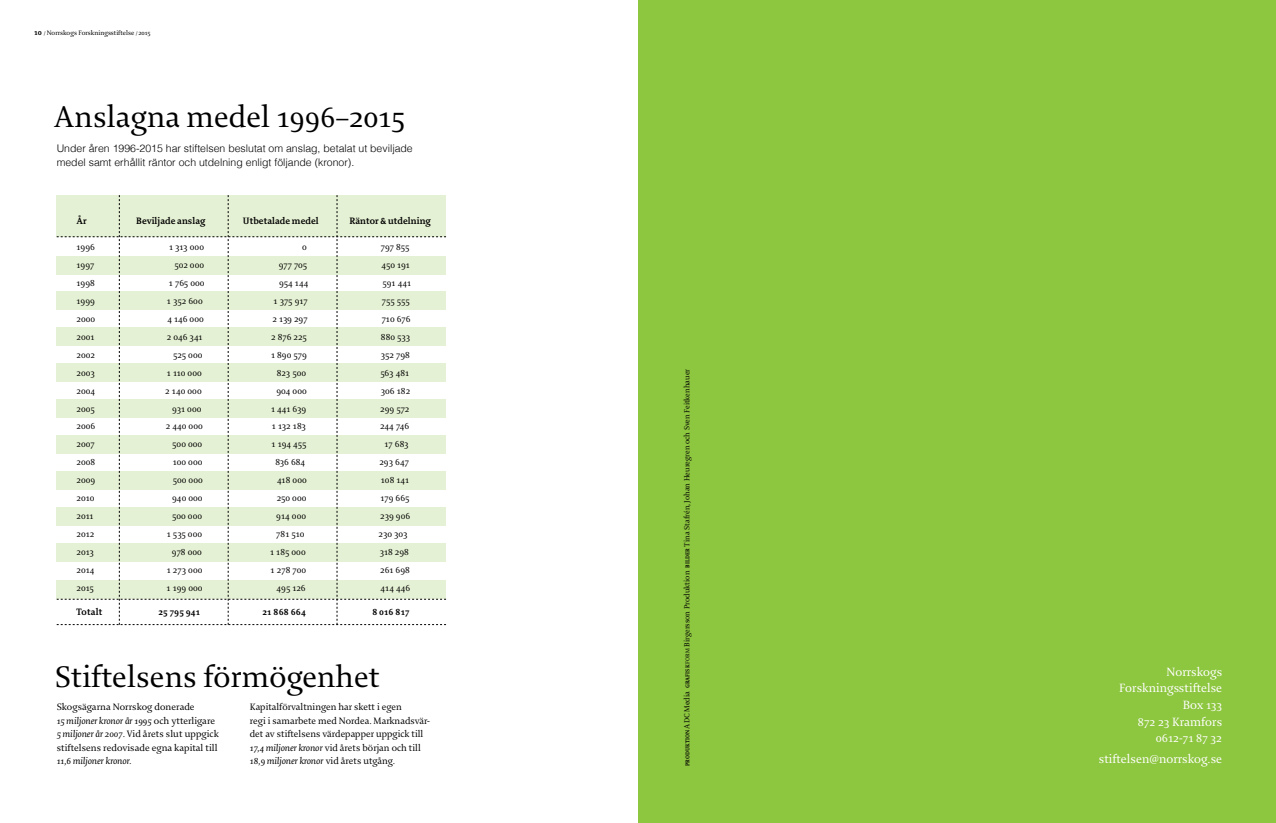
<style>
.page{position:relative;width:1276px;height:823px;background:#fff}
.page>*{position:absolute;margin:0;border:0;box-sizing:border-box;transform-origin:0 0}
.t1{font:32px "Enigma";color:#000}
.t2{font:12.9px/16.7px "Enigma";color:#fff;text-align:right}
.t3{font:300 10.5px/14px "Helvetica";color:#000}
.t4{font:10px/13.5px "Enigma";color:#000}
.t5{font:700 10px "Enigma";color:#000}
.t6{font:italic 10px "Enigma";color:#000}
.t7{font:8px "Enigma";color:#000}
.t8{font:7px "Enigma";color:#000}
.s1{font-weight:700;font-size:8.5px}
.s2{font-size:5.5px}
.s3{font-style:italic}
.s4{font-weight:700;font-size:6px}
.s5{font-size:6px}
</style>
<div class="page">
<div style="left:638px;top:0;width:638px;height:822px;background:#8dc63f"></div>
<svg style="left:57px;top:195px;width:389px;height:430px"></svg>
<p class="t8" style="left:34px;top:29px;width:118px"><span class="s1">10</span> <span class="s2">/</span> Norrskogs Forskningsstiftelse <span class="s2">/</span> 2015</p>
<h1 class="t1" style="left:54px;top:99px;width:352px">Anslagna medel 1996–2015</h1>
<p class="t3" style="left:57px;top:141px;width:357px">Under åren 1996-2015 har stiftelsen beslutat om anslag, betalat ut beviljade medel samt erhållit räntor och utdelning enligt följande (kronor).</p>
<p class="t5" style="left:77px;top:215px;width:12px">År</p>
<p class="t5" style="left:136px;top:215px;width:71px">Beviljade anslag</p>
<p class="t5" style="left:243px;top:215px;width:77px">Utbetalade medel</p>
<p class="t5" style="left:349px;top:215px;width:83px">Räntor &amp; utdelning</p>
<p class="t4" style="left:77px;top:240px;width:20px">1996</p>
<p class="t4" style="left:169px;top:240px;width:37px">1 313 000</p>
<p class="t4" style="left:302px;top:240px;width:6px">0</p>
<p class="t4" style="left:381px;top:240px;width:30px">797 855</p>
<p class="t4" style="left:77px;top:258px;width:19px">1997</p>
<p class="t4" style="left:174px;top:258px;width:31px">502 000</p>
<p class="t4" style="left:279px;top:258px;width:30px">977 705</p>
<p class="t4" style="left:381px;top:258px;width:30px">450 191</p>
<p class="t4" style="left:77px;top:276px;width:20px">1998</p>
<p class="t4" style="left:169px;top:276px;width:37px">1 765 000</p>
<p class="t4" style="left:279px;top:276px;width:31px">954 144</p>
<p class="t4" style="left:382px;top:276px;width:30px">591 441</p>
<p class="t4" style="left:77px;top:294px;width:20px">1999</p>
<p class="t4" style="left:167px;top:294px;width:37px">1 352 600</p>
<p class="t4" style="left:274px;top:294px;width:36px">1 375 917</p>
<p class="t4" style="left:382px;top:294px;width:29px">755 555</p>
<p class="t4" style="left:77px;top:312px;width:20px">2000</p>
<p class="t4" style="left:167px;top:312px;width:38px">4 146 000</p>
<p class="t4" style="left:272px;top:312px;width:37px">2 139 297</p>
<p class="t4" style="left:382px;top:312px;width:30px">710 676</p>
<p class="t4" style="left:77px;top:330px;width:20px">2001</p>
<p class="t4" style="left:167px;top:330px;width:37px">2 046 341</p>
<p class="t4" style="left:271px;top:330px;width:37px">2 876 225</p>
<p class="t4" style="left:381px;top:330px;width:31px">880 533</p>
<p class="t4" style="left:77px;top:348px;width:20px">2002</p>
<p class="t4" style="left:173px;top:348px;width:31px">525 000</p>
<p class="t4" style="left:271px;top:348px;width:37px">1 890 579</p>
<p class="t4" style="left:381px;top:348px;width:31px">352 798</p>
<p class="t4" style="left:77px;top:366px;width:20px">2003</p>
<p class="t4" style="left:167px;top:366px;width:36px">1 110 000</p>
<p class="t4" style="left:277px;top:366px;width:31px">823 500</p>
<p class="t4" style="left:380px;top:366px;width:31px">563 481</p>
<p class="t4" style="left:77px;top:384px;width:20px">2004</p>
<p class="t4" style="left:165px;top:384px;width:38px">2 140 000</p>
<p class="t4" style="left:276px;top:384px;width:32px">904 000</p>
<p class="t4" style="left:381px;top:384px;width:31px">306 182</p>
<p class="t4" style="left:77px;top:401px;width:20px">2005</p>
<p class="t4" style="left:172px;top:401px;width:31px">931 000</p>
<p class="t4" style="left:271px;top:401px;width:37px">1 441 639</p>
<p class="t4" style="left:380px;top:401px;width:31px">299 572</p>
<p class="t4" style="left:77px;top:419px;width:20px">2006</p>
<p class="t4" style="left:166px;top:419px;width:39px">2 440 000</p>
<p class="t4" style="left:272px;top:419px;width:36px">1 132 183</p>
<p class="t4" style="left:380px;top:419px;width:31px">244 746</p>
<p class="t4" style="left:77px;top:437px;width:20px">2007</p>
<p class="t4" style="left:172px;top:437px;width:32px">500 000</p>
<p class="t4" style="left:271px;top:437px;width:37px">1 194 455</p>
<p class="t4" style="left:385px;top:437px;width:26px">17 683</p>
<p class="t4" style="left:77px;top:455px;width:20px">2008</p>
<p class="t4" style="left:173px;top:455px;width:31px">100 000</p>
<p class="t4" style="left:275px;top:455px;width:31px">836 684</p>
<p class="t4" style="left:379px;top:455px;width:31px">293 647</p>
<p class="t4" style="left:77px;top:473px;width:20px">2009</p>
<p class="t4" style="left:173px;top:473px;width:32px">500 000</p>
<p class="t4" style="left:277px;top:473px;width:31px">418 000</p>
<p class="t4" style="left:381px;top:473px;width:30px">108 141</p>
<p class="t4" style="left:77px;top:491px;width:19px">2010</p>
<p class="t4" style="left:172px;top:491px;width:32px">940 000</p>
<p class="t4" style="left:277px;top:491px;width:31px">250 000</p>
<p class="t4" style="left:380px;top:491px;width:30px">179 665</p>
<p class="t4" style="left:77px;top:509px;width:19px">2011</p>
<p class="t4" style="left:172px;top:509px;width:32px">500 000</p>
<p class="t4" style="left:276px;top:509px;width:31px">914 000</p>
<p class="t4" style="left:380px;top:509px;width:31px">239 906</p>
<p class="t4" style="left:77px;top:527px;width:19px">2012</p>
<p class="t4" style="left:167px;top:527px;width:37px">1 535 000</p>
<p class="t4" style="left:276px;top:527px;width:30px">781 510</p>
<p class="t4" style="left:378px;top:527px;width:30px">230 303</p>
<p class="t4" style="left:77px;top:545px;width:19px">2013</p>
<p class="t4" style="left:172px;top:545px;width:32px">978 000</p>
<p class="t4" style="left:270px;top:545px;width:37px">1 185 000</p>
<p class="t4" style="left:380px;top:545px;width:31px">318 298</p>
<p class="t4" style="left:77px;top:563px;width:20px">2014</p>
<p class="t4" style="left:167px;top:563px;width:37px">1 273 000</p>
<p class="t4" style="left:271px;top:563px;width:37px">1 278 700</p>
<p class="t4" style="left:380px;top:563px;width:31px">261 698</p>
<p class="t4" style="left:77px;top:580px;width:19px">2015</p>
<p class="t4" style="left:167px;top:580px;width:38px">1 199 000</p>
<p class="t4" style="left:277px;top:580px;width:31px">495 126</p>
<p class="t4" style="left:381px;top:580px;width:31px">414 446</p>
<p class="t5" style="left:77px;top:605px;width:27px">Totalt</p>
<p class="t5" style="left:158px;top:605px;width:43px">25 795 941</p>
<p class="t5" style="left:263px;top:605px;width:45px">21 868 664</p>
<p class="t5" style="left:372px;top:605px;width:39px">8 016 817</p>
<h1 class="t1" style="left:55px;top:659px;width:327px">Stiftelsens förmögenhet</h1>
<p class="t4" style="left:57px;top:700px;width:164px">Skogsägarna Norrskog donerade<br><span class="s3">15 miljoner kronor år 1995</span> och ytterligare <span class="s3">5 miljoner år 2007</span>. Vid årets slut uppgick stiftelsens redovisade egna kapital till</p>
<p class="t6" style="left:57px;top:755px;width:77px">11,6 miljoner kronor.</p>
<p class="t4" style="left:250px;top:700px;width:182px">Kapitalförvaltningen har skett i egen<br>regi i samarbete med Nordea. Marknadsvär&shy;det av stiftelsens värdepapper uppgick till <span class="s3">17,4 miljoner kronor</span> vid årets början och till <span class="s3">18,9 miljoner kronor</span> vid årets utgång.</p>
<p class="t7" style="left:682px;top:765px;width:398px;rotate:-90deg"><span class="s4">Produktion</span> ADC Media <span class="s4">Grafisk</span> <span class="s5">Form</span> Birgersson Produktion <span class="s4">Bilder</span> Tina Stafrén, Johan Heuregren och Sven Feitkenhauer</p>
<p class="t2" style="left:1119px;top:663px;width:104px">Norrskogs<br>Forskningsstiftelse<br>Box 133<br>872 23 Kramfors<br>0612-71 87 32</p>
<p class="t2" style="left:1098px;top:750px;width:125px">stiftelsen@norrskog.se</p>
</div>
